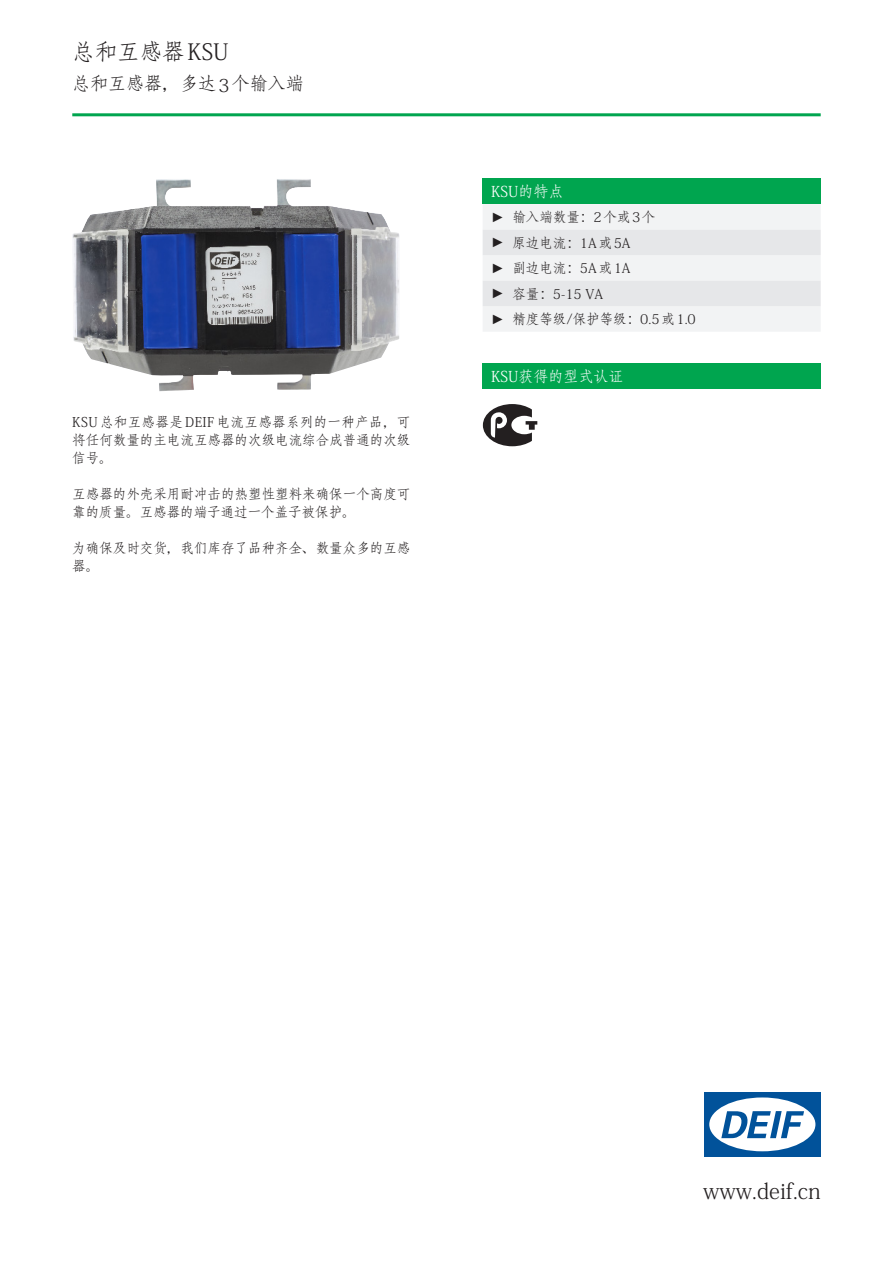
<style>
.page{position:relative;width:893px;height:1263px;background:#fff}
.page>*{position:absolute;margin:0;border:0;box-sizing:border-box;transform-origin:0 0}
.t1{font:22.5px "Adobe Fangsong Std";color:#231f20}
.t2{font:21.75px "Adobe Fangsong Std";color:#231f20}
.t3{font:18px "Adobe Fangsong Std";color:#231f20}
.t4{font:15px "Adobe Fangsong Std";color:#fff}
.t5{font:13.5px/18px "Adobe Fangsong Std";color:#231f20}
.s1{font-family:"Arial"}
</style>
<div class="page">
<hr style="left:72px;top:113px;width:749px;height:3px;background:#00a54f">
<img style="left:72px;top:179px;width:327px;height:212px">
<div style="left:483px;top:179px;width:338px;height:25px;background:#00a54f"></div>
<svg style="left:483px;top:204px;width:338px;height:127px"></svg>
<div style="left:483px;top:363px;width:338px;height:26px;background:#00a54f"></div>
<svg style="left:483px;top:404px;width:54px;height:42px"></svg>
<div style="left:704px;top:1092px;width:117px;height:64px;background:#01529a"></div>
<div style="left:709px;top:1097px;width:106px;height:54px;background:#fff;border-radius:50%"></div>
<svg style="left:721px;top:1111px;width:83px;height:27px"></svg>
<h1 class="t1" style="left:72px;top:38px;width:158px">总和互感器 KSU</h1>
<h3 class="t3" style="left:72px;top:73px;width:233px">总和互感器，多达 3 个输入端</h3>
<p class="t5" style="left:72px;top:413px;width:340px;text-align:justify">KSU 总和互感器是 DEIF 电流互感器系列的一种产品，可将任何数量的主电流互感器的次级电流综合成普通的次级信号。</p>
<p class="t5" style="left:72px;top:485px;width:340px">互感器的外壳采用耐冲击的热塑性塑料来确保一个高度可靠的质量。互感器的端子通过一个盖子被保护。</p>
<p class="t5" style="left:72px;top:539px;width:340px">为确保及时交货，我们库存了品种齐全、数量众多的互感器。</p>
<p class="t4" style="left:491px;top:182px;width:74px">KSU的特点</p>
<p class="t5" style="left:491px;top:204px;width:206px;line-height:25.5px"><span class="s1">►</span> 输入端数量：2 个或 3 个<br><span class="s1">►</span> 原边电流：1A 或 5A<br><span class="s1">►</span> 副边电流：5A 或 1A<br><span class="s1">►</span> 容量：5-15 VA<br><span class="s1">►</span> 精度等级/保护等级：0.5 或 1.0</p>
<p class="t4" style="left:491px;top:367px;width:134px">KSU获得的型式认证</p>
<h2 class="t2" style="left:703px;top:1178px;width:119px">www.deif.cn</h2>
</div>
